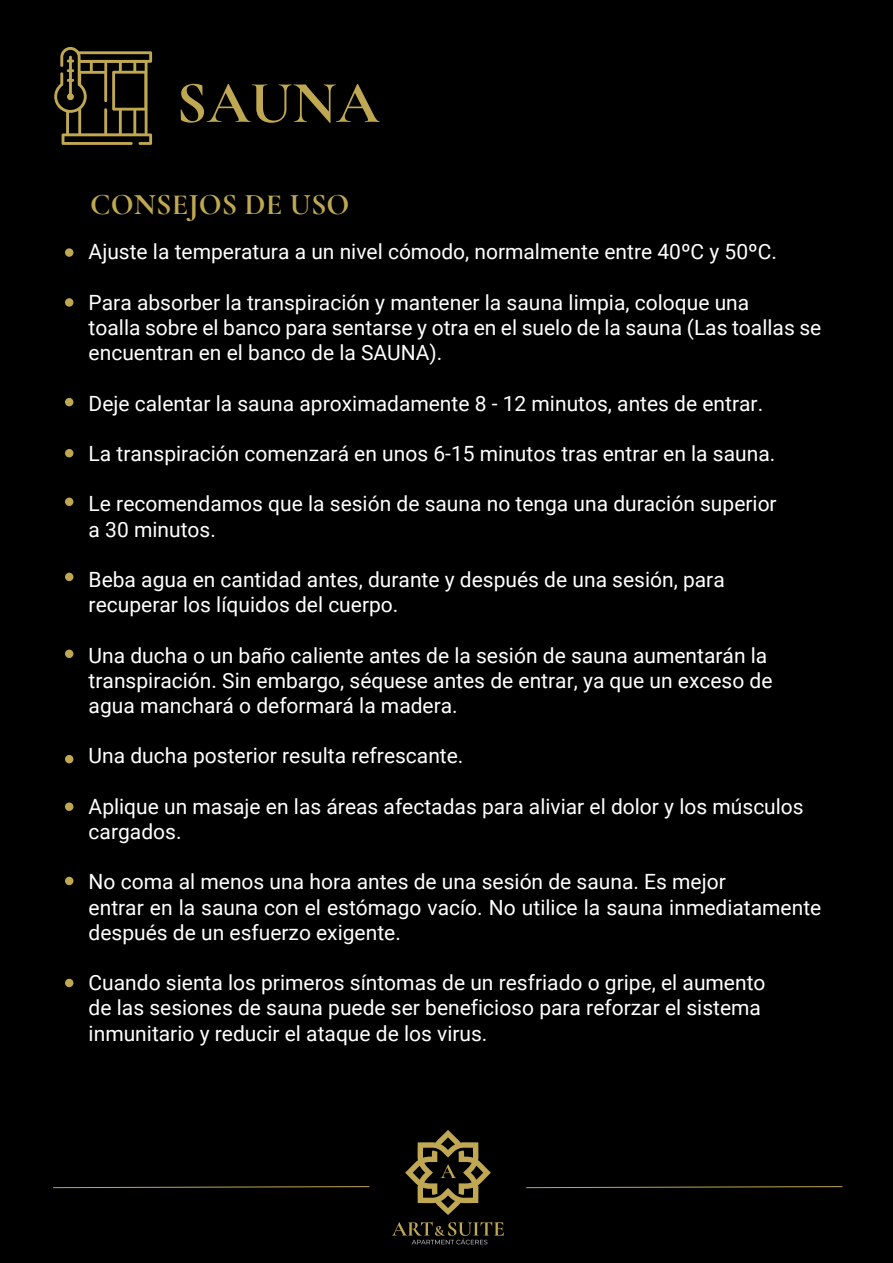
<style>
.page{position:relative;width:893px;height:1263px;background:#fff}
.page>*{position:absolute;margin:0;border:0;box-sizing:border-box;transform-origin:0 0}
.t1{font:700 60px "Cormorant Garamond";color:#bfa851}
.t2{font:700 30px "Cormorant Garamond";letter-spacing:.005em;color:#bfa851}
.t3{font:21px/25.2px "Roboto";color:#fff}
</style>
<div class="page">
<div style="left:0;top:0;width:893px;height:1258px;background:#000"></div>
<svg style="left:405px;top:1130px;width:86px;height:85px;background:#3e361a"></svg>
<svg style="left:392px;top:1222px;width:112px;height:22px;background:#272314"></svg>
<svg style="left:52px;top:1186px;width:318px;height:2px"></svg>
<svg style="left:525px;top:1186px;width:318px;height:2px"></svg>
<svg style="left:54px;top:47px;width:98px;height:98px;background:#352f16"></svg>
<div style="left:65px;top:248px;width:8px;height:9px;background:#bfa851;border-radius:50%"></div>
<div style="left:65px;top:298px;width:8px;height:9px;background:#bfa851;border-radius:50%"></div>
<div style="left:65px;top:398px;width:8px;height:8px;background:#bfa851;border-radius:50%"></div>
<div style="left:65px;top:449px;width:8px;height:8px;background:#bfa851;border-radius:50%"></div>
<div style="left:65px;top:498px;width:8px;height:8px;background:#bfa851;border-radius:50%"></div>
<div style="left:65px;top:573px;width:8px;height:8px;background:#bfa851;border-radius:50%"></div>
<div style="left:65px;top:650px;width:8px;height:8px;background:#bfa851;border-radius:50%"></div>
<div style="left:65px;top:755px;width:8px;height:8px;background:#bfa851;border-radius:50%"></div>
<div style="left:65px;top:802px;width:8px;height:9px;background:#bfa851;border-radius:50%"></div>
<div style="left:65px;top:877px;width:8px;height:8px;background:#bfa851;border-radius:50%"></div>
<div style="left:65px;top:979px;width:8px;height:8px;background:#bfa851;border-radius:50%"></div>
<h1 class="t1" style="left:176px;top:66px;width:205px">SAUNA</h1>
<h2 class="t2" style="left:90px;top:185px;width:261px">CONSEJOS DE USO</h2>
<p class="t3" style="left:89px;top:238px;width:690px">Ajuste la temperatura a un nivel cómodo, normalmente entre 40ºC y 50ºC.</p>
<p class="t3" style="left:89px;top:289px;width:734px">Para absorber la transpiración y mantener la sauna limpia, coloque una<br>toalla sobre el banco para sentarse y otra en el suelo de la sauna (Las toallas se encuentran en el banco de la SAUNA).</p>
<p class="t3" style="left:89px;top:390px;width:676px">Deje calentar la sauna aproximadamente 8 - 12 minutos, antes de entrar.</p>
<p class="t3" style="left:89px;top:440px;width:688px">La transpiración comenzará en unos 6-15 minutos tras entrar en la sauna.</p>
<p class="t3" style="left:89px;top:490px;width:690px">Le recomendamos que la sesión de sauna no tenga una duración superior a 30 minutos.</p>
<p class="t3" style="left:89px;top:566px;width:638px">Beba agua en cantidad antes, durante y después de una sesión, para recuperar los líquidos del cuerpo.</p>
<p class="t3" style="left:89px;top:642px;width:685px">Una ducha o un baño caliente antes de la sesión de sauna aumentarán la transpiración. Sin embargo, séquese antes de entrar, ya que un exceso de agua manchará o deformará la madera.</p>
<p class="t3" style="left:89px;top:742px;width:376px">Una ducha posterior resulta refrescante.</p>
<p class="t3" style="left:89px;top:793px;width:717px">Aplique un masaje en las áreas afectadas para aliviar el dolor y los músculos cargados.</p>
<p class="t3" style="left:89px;top:868px;width:734px">No coma al menos una hora antes de una sesión de sauna. Es mejor<br>entrar en la sauna con el estómago vacío. No utilice la sauna inmediatamente después de un esfuerzo exigente.</p>
<p class="t3" style="left:89px;top:969px;width:678px">Cuando sienta los primeros síntomas de un resfriado o gripe, el aumento de las sesiones de sauna puede ser beneficioso para reforzar el sistema inmunitario y reducir el ataque de los virus.</p>
</div>
